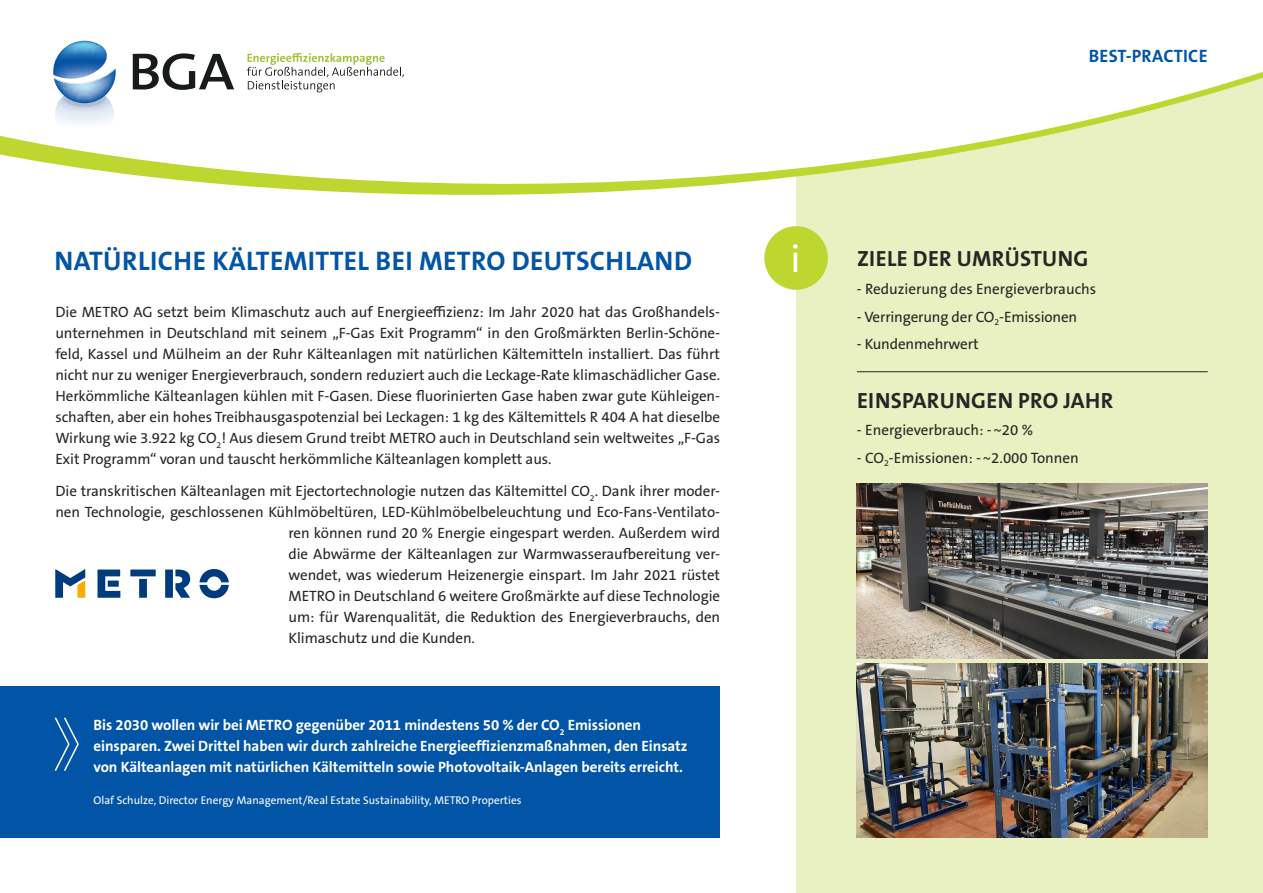
<style>
.page{position:relative;width:1263px;height:893px;background:#fff}
.page>*{position:absolute;margin:0;border:0;box-sizing:border-box;transform-origin:0 0}
.t1{font:39px "The Sans B W5 Plain";color:#fff}
.t2{font:700 27px "The Sans B W7";letter-spacing:.015em;color:#0154a6}
.t3{font:700 22.05px "The Sans B W7";letter-spacing:.015em;color:#282526}
.t4{font:700 18px "The Sans B W7";letter-spacing:.015em;color:#0154a6}
.t5{font:15px/21px "The Sans B W5 Plain";letter-spacing:-.005em;color:#282526;text-align:justify}
.t6{font:700 15px/21px "The Sans B W7";letter-spacing:-.005em;color:#fff}
.t7{font:11.25px "The Sans B W5 Plain";color:#fff}
</style>
<div class="page">
<div style="left:796px;top:0;width:467px;height:893px;background:#e9f0c1"></div>
<svg style="left:81px;top:0;width:1182px;height:72px"></svg>
<div style="left:0;top:686px;width:719px;height:152px;background:#0154a6"></div>
<svg style="left:54px;top:717px;width:25px;height:54px"></svg>
<div style="left:764px;top:226px;width:64px;height:64px;background:#bed630;border-radius:50%"></div>
<hr style="left:857px;top:371px;width:351px;height:1px;background:#282526">
<svg style="left:133px;top:53px;width:101px;height:19px"></svg>
<svg style="left:247px;top:53px;width:157px;height:19px"></svg>
<svg style="left:53px;top:41px;width:63px;height:31px"></svg>
<svg style="left:0;top:72px;width:1263px;height:213px"></svg>
<img style="left:857px;top:663px;width:351px;height:175px">
<img style="left:857px;top:484px;width:351px;height:174px">
<svg style="left:55px;top:569px;width:174px;height:29px"></svg>
<p class="t2" style="left:55px;top:244px;width:639px">NATÜRLICHE KÄLTEMITTEL BEI METRO DEUTSCHLAND</p>
<p class="t5" style="left:55px;top:302px;width:666px">Die METRO AG setzt beim Klimaschutz auch auf Energieeffizienz: Im Jahr 2020 hat das Großhandels&shy;unternehmen in Deutschland mit seinem „F-Gas Exit Programm“ in den Großmärkten Berlin-Schöne&shy;feld, Kassel und Mülheim an der Ruhr Kälteanlagen mit natürlichen Kältemitteln installiert. Das führt nicht nur zu weniger Energieverbrauch, sondern reduziert auch die Leckage-Rate klimaschädlicher Gase.<br>Herkömmliche Kälteanlagen kühlen mit F-Gasen. Diese fluorinierten Gase haben zwar gute Kühleigen&shy;schaften, aber ein hohes Treibhausgaspotenzial bei Leckagen: 1 kg des Kältemittels R 404 A hat dieselbe Wirkung wie 3.922 kg CO<sub>2</sub>! Aus diesem Grund treibt METRO auch in Deutschland sein weltweites „F-Gas Exit Programm“ voran und tauscht herkömmliche Kälteanlagen komplett aus.</p>
<p class="t5" style="left:55px;top:480px;width:666px">Die transkritischen Kälteanlagen mit Ejectortechnologie nutzen das Kältemittel CO<sub>2</sub>. Dank ihrer moder-</p>
<p class="t5" style="left:55px;top:501px;width:666px">nen Technologie, geschlossenen Kühlmöbeltüren, LED-Kühlmöbelbeleuchtung und Eco-Fans-Ventilato-</p>
<p class="t5" style="left:288px;top:522px;width:433px">ren können rund 20 % Energie eingespart werden. Außerdem wird</p>
<p class="t5" style="left:288px;top:543px;width:433px">die Abwärme der Kälteanlagen zur Warmwasseraufbereitung ver-</p>
<p class="t5" style="left:288px;top:564px;width:433px">wendet, was wiederum Heizenergie einspart. Im Jahr 2021 rüstet</p>
<p class="t5" style="left:288px;top:585px;width:433px">METRO in Deutschland 6 weitere Großmärkte auf diese Technologie</p>
<p class="t5" style="left:288px;top:606px;width:433px">um: für Warenqualität, die Reduktion des Energieverbrauchs, den</p>
<p class="t5" style="left:288px;top:627px;width:188px">Klimaschutz und die Kunden.</p>
<p class="t6" style="left:94px;top:715px;width:595px">Bis 2030 wollen wir bei METRO gegenüber 2011 mindestens 50 % der CO<sub>2</sub> Emissionen einsparen. Zwei Drittel haben wir durch zahlreiche Energieeffizienzmaßnahmen, den Einsatz von Kälteanlagen mit natürlichen Kältemitteln sowie Photovoltaik-Anlagen bereits erreicht.</p>
<p class="t7" style="left:94px;top:793px;width:429px">Olaf Schulze, Director Energy Management/Real Estate Sustainability, METRO Properties</p>
<p class="t4" style="left:1089px;top:45px;width:120px">BEST-PRACTICE</p>
<p class="t1" style="left:790px;top:234px;width:12px">i</p>
<p class="t3" style="left:857px;top:245px;width:233px">ZIELE DER UMRÜSTUNG</p>
<p class="t5" style="left:857px;top:278px;width:241px">- Reduzierung des Energieverbrauchs</p>
<p class="t5" style="left:857px;top:306px;width:222px">- Verringerung der CO<sub>2</sub>-Emissionen</p>
<p class="t5" style="left:857px;top:334px;width:123px">- Kundenmehrwert</p>
<p class="t3" style="left:857px;top:386px;width:258px">EINSPARUNGEN PRO JAHR</p>
<p class="t5" style="left:857px;top:420px;width:178px">- Energieverbrauch: -~20 %</p>
<p class="t5" style="left:857px;top:447px;width:223px">- CO<sub>2</sub>-Emissionen: -~2.000 Tonnen</p>
</div>
